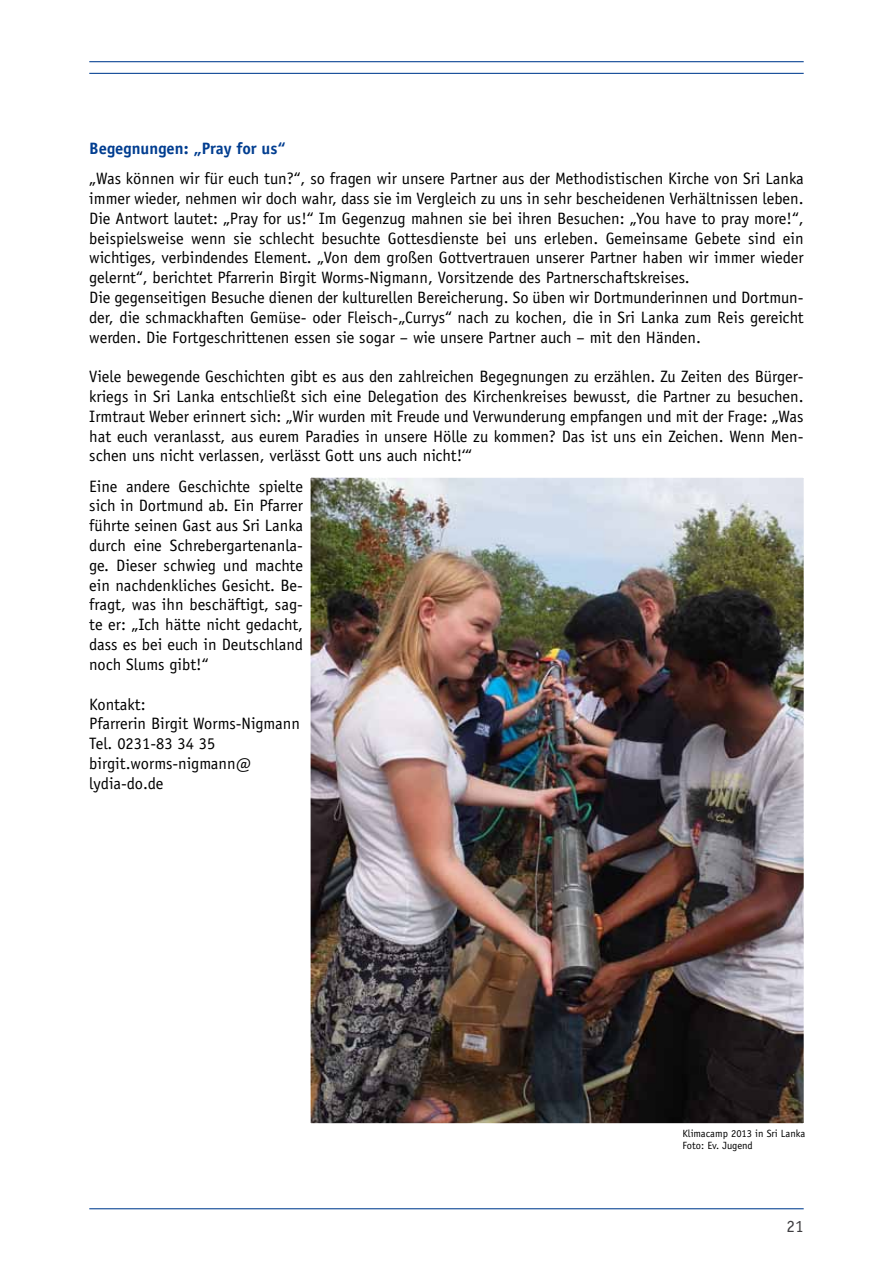
<style>
.page{position:relative;width:893px;height:1263px;background:#fff}
.page>*{position:absolute;margin:0;border:0;box-sizing:border-box;transform-origin:0 0}
.t1{font:17.1px "Officina Sans";color:#3e3d40}
.t2{font:16.5px/19.8px "Officina Sans";color:#000}
.t3{font:700 16.5px "Officina Sans";color:#003d90}
.t4{font:10.5px/12.6px "Officina Sans";color:#000}
</style>
<div class="page">
<hr style="left:89px;top:73px;width:715px;height:1px;background:#003d90">
<hr style="left:89px;top:61px;width:715px;height:1px;background:#003d90">
<hr style="left:89px;top:1208px;width:715px;height:1px;background:#003d90">
<img style="left:310px;top:477px;width:494px;height:647px">
<p class="t3" style="left:89px;top:138px;width:198px">Begegnungen: „Pray for us“</p>
<p class="t2" style="left:89px;top:169px;width:716px">„Was können wir für euch tun?“, so fragen wir unsere Partner aus der Methodistischen Kirche von Sri Lanka immer wieder, nehmen wir doch wahr, dass sie im Vergleich zu uns in sehr bescheidenen Verhältnissen leben.<br>Die Antwort lautet: „Pray for us!“ Im Gegenzug mahnen sie bei ihren Besuchen: „You have to pray more!“, beispielsweise wenn sie schlecht besuchte Gottesdienste bei uns erleben. Gemeinsame Gebete sind ein wichtiges, verbindendes Element. „Von dem großen Gottvertrauen unserer Partner haben wir immer wieder gelernt“, berichtet Pfarrerin Birgit Worms-Nigmann, Vorsitzende des Partnerschaftskreises.<br>Die gegenseitigen Besuche dienen der kulturellen Bereicherung. So üben wir Dortmunderinnen und Dortmun&shy;der, die schmackhaften Gemüse- oder Fleisch-„Currys“ nach zu kochen, die in Sri Lanka zum Reis gereicht werden. Die Fortgeschrittenen essen sie sogar – wie unsere Partner auch – mit den Händen.</p>
<p class="t2" style="left:89px;top:367px;width:716px;text-align:justify">Viele bewegende Geschichten gibt es aus den zahlreichen Begegnungen zu erzählen. Zu Zeiten des Bürger&shy;kriegs in Sri Lanka entschließt sich eine Delegation des Kirchenkreises bewusst, die Partner zu besuchen.<br>Irmtraut Weber erinnert sich: „Wir wurden mit Freude und Verwunderung empfangen und mit der Frage: „Was hat euch veranlasst, aus eurem Paradies in unsere Hölle zu kommen? Das ist uns ein Zeichen. Wenn Men&shy;schen uns nicht verlassen, verlässt Gott uns auch nicht!‘“</p>
<p class="t2" style="left:89px;top:476px;width:215px;text-align:justify">Eine andere Geschichte spielte sich in Dortmund ab. Ein Pfarrer führte seinen Gast aus Sri Lanka durch eine Schrebergartenanla&shy;ge. Dieser schwieg und machte ein nachdenkliches Gesicht. Be&shy;fragt, was ihn beschäftigt, sag&shy;te er: „Ich hätte nicht gedacht, dass es bei euch in Deutschland noch Slums gibt!“</p>
<p class="t2" style="left:89px;top:694px;width:212px">Kontakt:<br>Pfarrerin Birgit Worms-Nigmann<br>Tel. 0231-83 34 35 birgit.worms-nigmann@ lydia-do.de</p>
<p class="t4" style="left:682px;top:1127px;width:124px">Klimacamp 2013 in Sri Lanka<br>Foto: Ev. Jugend</p>
<p class="t1" style="left:787px;top:1216px;width:19px">21</p>
</div>
